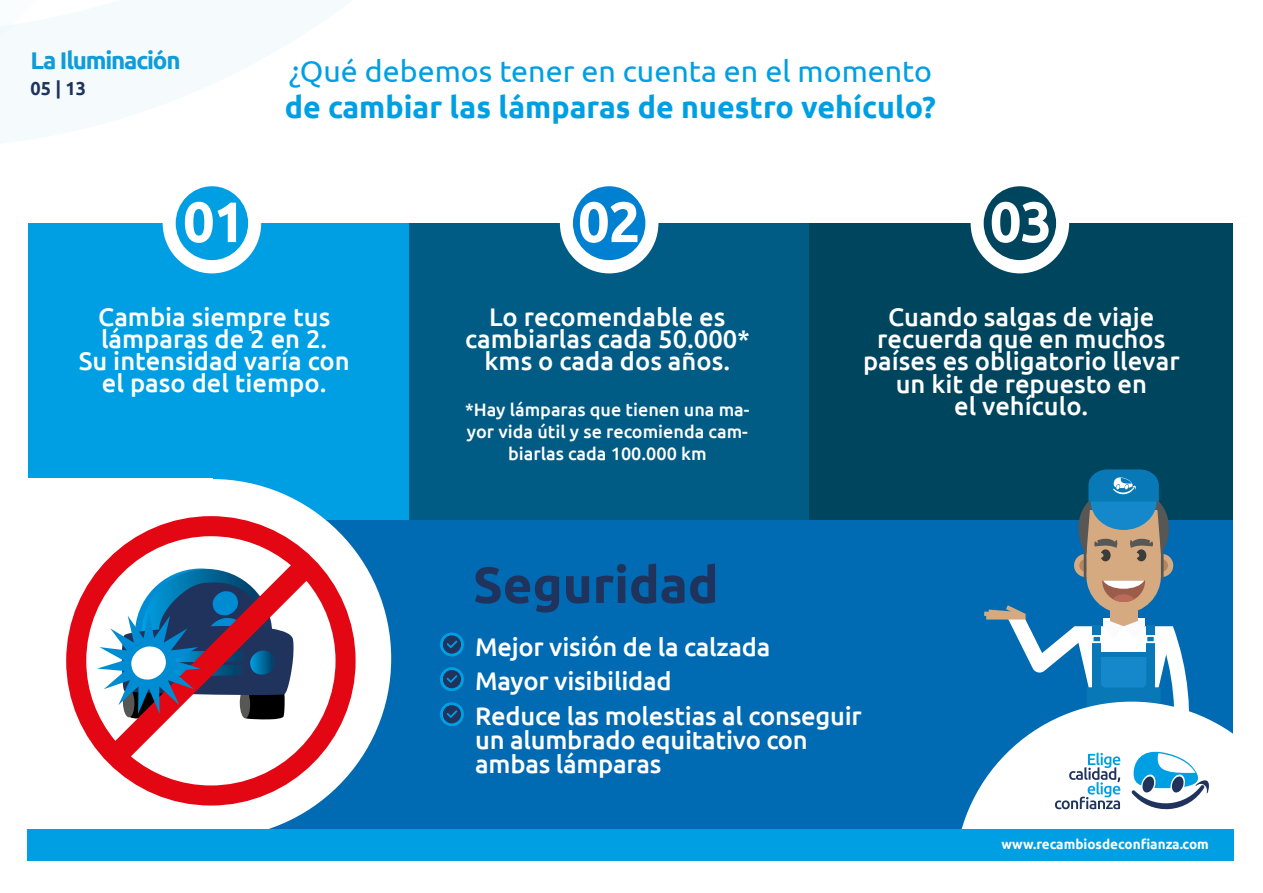
<style>
.page{position:relative;width:1263px;height:893px;background:#fff}
.page>*{position:absolute;margin:0;border:0;box-sizing:border-box;transform-origin:0 0}
.t1{font:700 56.85px "Ubuntu";color:#fff}
.t2{font:700 50.85px "Ubuntu";color:#1f335d}
.t3{font:700 30.3px "Ubuntu";color:#009fe3}
.t4{font:30.3px "Ubuntu";color:#009fe3}
.t5{font:500 25.5px/22.2px "Ubuntu";color:#fff;text-align:center}
.t6{font:700 24.15px "Ubuntu";letter-spacing:-.05em;color:#0f9cd8}
.t7{font:700 18.9px "Ubuntu";color:#1f335d;scale:.96 1}
.t8{font:500 18px/22.2px "Ubuntu";color:#fff;text-align:center}
.t9{font:700 13.5px "Ubuntu";color:#fff}
</style>
<div class="page">
<div style="left:28px;top:223px;width:382px;height:298px;background:#009fe3"></div>
<div style="left:409px;top:223px;width:400px;height:298px;background:#005c85"></div>
<div style="left:809px;top:223px;width:423px;height:298px;background:#00455e"></div>
<div style="left:247px;top:521px;width:986px;height:309px;background:#006bb3"></div>
<div style="left:32px;top:479px;width:359px;height:359px;background:#fff;border-radius:50%"></div>
<div style="left:560px;top:173px;width:98px;height:100px;background:#fff;border-radius:50%"></div>
<div style="left:971px;top:173px;width:98px;height:100px;background:#fff;border-radius:50%"></div>
<div style="left:573px;top:186px;width:72px;height:74px;background:#0080d1;border-radius:50%"></div>
<div style="left:984px;top:186px;width:72px;height:74px;background:#00455e;border-radius:50%"></div>
<svg style="left:91px;top:186px;width:171px;height:299px"></svg>
<svg style="left:955px;top:719px;width:279px;height:142px;fill:#fff"></svg>
<div style="left:28px;top:829px;width:1206px;height:31px;background:#009fe3"></div>
<svg style="left:984px;top:469px;width:225px;height:341px"></svg>
<div style="left:440px;top:633px;width:24px;height:23px;background:#009fe3;border-radius:50%"></div>
<div style="left:443px;top:635px;width:18px;height:18px;background:#1f335d;border-radius:50%"></div>
<svg style="left:440px;top:633px;width:17px;height:23px"></svg>
<svg style="left:440px;top:667px;width:24px;height:24px"></svg>
<svg style="left:443px;top:670px;width:18px;height:18px"></svg>
<svg style="left:440px;top:667px;width:17px;height:24px"></svg>
<svg style="left:440px;top:702px;width:24px;height:24px"></svg>
<div style="left:443px;top:705px;width:18px;height:18px;background:#1f335d;border-radius:50%"></div>
<svg style="left:440px;top:702px;width:17px;height:24px"></svg>
<div style="left:7px;top:479px;width:206px;height:92px;background:#fff"></div>
<svg style="left:66px;top:516px;width:290px;height:289px"></svg>
<svg style="left:97px;top:568px;width:197px;height:151px"></svg>
<p class="t6" style="left:31px;top:46px;width:152px">La Iluminación</p>
<p class="t7" style="left:31px;top:77px;width:59px">05 | 13</p>
<p class="t4" style="left:289px;top:53px;width:645px">¿Qué debemos tener en cuenta en el momento</p>
<p class="t3" style="left:285px;top:89px;width:653px">de cambiar las lámparas de nuestro vehículo?</p>
<h1 class="t1" style="left:183px;top:187px;width:64px">01</h1>
<h1 class="t1" style="left:578px;top:187px;width:64px">02</h1>
<h1 class="t1" style="left:990px;top:187px;width:64px">03</h1>
<p class="t5" style="left:79px;top:305px;width:272px">Cambia siempre tus lámparas de 2 en 2.<br>Su intensidad varía con el paso del tiempo.</p>
<p class="t5" style="left:465px;top:305px;width:286px">Lo recomendable es cambiarlas cada 50.000* kms o cada dos años.</p>
<p class="t8" style="left:465px;top:398px;width:286px">*Hay lámparas que tienen una ma&shy;yor vida útil y se recomienda cam&shy;biarlas cada 100.000 km</p>
<h2 class="t2" style="left:473px;top:554px;width:247px">Seguridad</h2>
<p class="t5" style="left:863px;top:305px;width:318px">Cuando salgas de viaje recuerda que en muchos países es obligatorio llevar un kit de repuesto en<br>el vehículo.</p>
<p class="t5" style="left:475px;top:629px;width:388px;line-height:34.5px;text-align:left">Mejor visión de la calzada<br>Mayor visibilidad<br>Reduce las molestias al conseguir</p>
<p class="t5" style="left:475px;top:727px;width:334px;line-height:24px;text-align:left">un alumbrado equitativo con ambas lámparas</p>
<p class="t9" style="left:1001px;top:836px;width:209px">www.recambiosdeconfianza.com</p>
</div>
